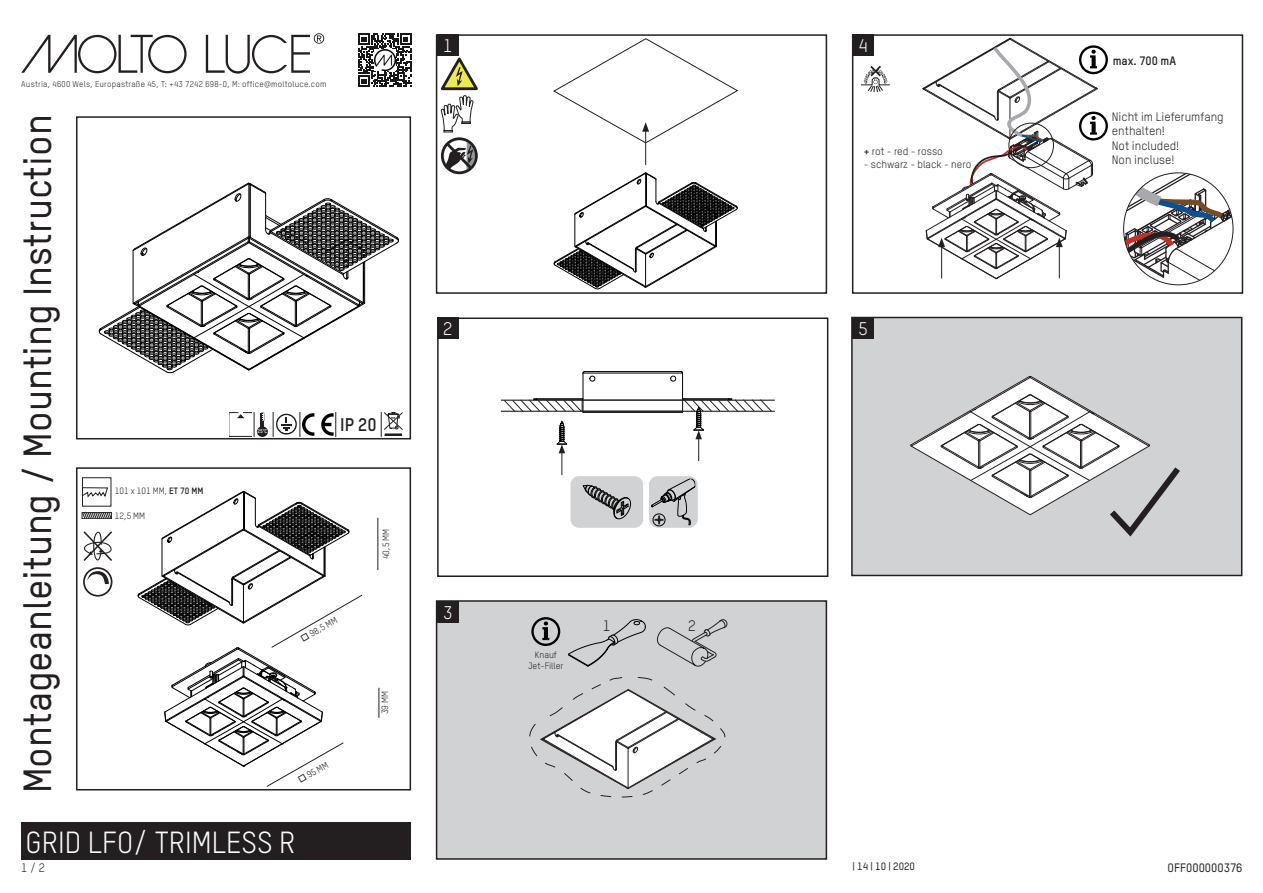
<style>
.page{position:relative;width:1263px;height:893px;background:#fff}
.page>*{position:absolute;margin:0;border:0;box-sizing:border-box;transform-origin:0 0}
.Text_grau_medium{font:500 38.55px "TSTARPRO";color:#231f20}
.Überschrift{font:30px "TSTARPRO";color:#fff}
.Nummern{font:18px "TSTARPRO";color:#fff}
.Text_schw_medium{font:700 18px "TSTARPRO";color:#231f20}
.Überschrift-2{font:15px "TSTARPRO";color:#231f20}
.Überschrift-3{font:12px/14.4px "TSTARPRO";color:#231f20}
.Text_grau{font:500 12px "TSTARPRO";color:#231f20}
.Überschrift-4{font:700 12px "TSTARPRO";color:#231f20}
.Text_schw_7_Pt{font:10.5px "TSTARPRO";color:#231f20}
.Text_grau-2{font:500 10.5px "TSTARPRO";color:#231f20}
.Überschrift-5{font:9px/10.8px "TSTARPRO";color:#231f20;text-align:center}
.t1{font:8.25px "TSTARPRO";letter-spacing:.03em;color:#231f20}
.t2{font:700 5.25px "TSTARPRO";color:#fff}
.s1{font-family:"Vista Sans OT";font-weight:300}
.s2{font-weight:700}
</style>
<div class="page">
<svg style="left:99px;top:182px;width:300px;height:191px"></svg>
<div style="left:76px;top:116px;width:335px;height:323px;border:2px solid #231f20"></div>
<div style="left:76px;top:467px;width:335px;height:323px;border:2px solid #231f20"></div>
<svg style="left:670px;top:371px;width:13px;height:10px"></svg>
<svg style="left:582px;top:371px;width:13px;height:10px"></svg>
<hr style="left:583px;top:373px;width:1px;height:39px;background:#000">
<hr style="left:682px;top:373px;width:1px;height:39px;background:#000">
<hr style="left:584px;top:371px;width:97px;height:1px;background:#000">
<hr style="left:583px;top:373px;width:99px;height:1px;background:#000">
<hr style="left:583px;top:412px;width:99px;height:1px;background:#000">
<div style="left:437px;top:317px;width:391px;height:260px;border:2px solid #231f20"></div>
<div style="left:436px;top:34px;width:391px;height:260px;border:2px solid #231f20"></div>
<div style="left:852px;top:34px;width:391px;height:260px;border:2px solid #231f20"></div>
<div style="left:437px;top:35px;width:21px;height:21px;background:#231f20"></div>
<div style="left:437px;top:317px;width:21px;height:22px;background:#231f20"></div>
<div style="left:21px;top:822px;width:390px;height:38px;background:#231f20"></div>
<svg style="left:441px;top:57px;width:37px;height:75px"></svg>
<div style="left:441px;top:137px;width:37px;height:37px;border:3px solid #231f20;border-radius:50%"></div>
<svg style="left:443px;top:140px;width:32px;height:32px"></svg>
<hr style="left:378px;top:518px;width:1px;height:52px;background:#231f20">
<hr style="left:379px;top:688px;width:1px;height:30px;background:#231f20">
<svg style="left:138px;top:491px;width:224px;height:296px"></svg>
<svg style="left:84px;top:487px;width:24px;height:11px"></svg>
<div style="left:82px;top:477px;width:29px;height:29px;border:1px solid #231f20"></div>
<svg style="left:554px;top:172px;width:184px;height:117px"></svg>
<hr style="left:645px;top:129px;width:1px;height:36px;background:#231f20">
<svg style="left:83px;top:531px;width:29px;height:30px"></svg>
<svg style="left:861px;top:66px;width:29px;height:27px"></svg>
<div style="left:437px;top:601px;width:389px;height:258px;background:#d1d2d4"></div>
<div style="left:436px;top:600px;width:391px;height:260px;border:2px solid #231f20"></div>
<div style="left:437px;top:601px;width:21px;height:21px;background:#231f20"></div>
<div style="left:852px;top:317px;width:390px;height:258px;background:#d1d2d4"></div>
<div style="left:851px;top:317px;width:391px;height:259px;border:2px solid #231f20"></div>
<div style="left:852px;top:35px;width:22px;height:21px;background:#231f20"></div>
<div style="left:852px;top:317px;width:22px;height:22px;background:#231f20"></div>
<hr style="left:501px;top:411px;width:274px;height:1px;background:#231f20">
<hr style="left:501px;top:400px;width:274px;height:1px;background:#231f20">
<div style="left:582px;top:400px;width:101px;height:11px;border:1px solid #231f20"></div>
<svg style="left:503px;top:398px;width:80px;height:15px"></svg>
<svg style="left:682px;top:398px;width:90px;height:63px"></svg>
<svg style="left:557px;top:421px;width:10px;height:54px"></svg>
<div style="left:649px;top:476px;width:49px;height:52px;background:#d1d2d4;border-radius:9px"></div>
<div style="left:570px;top:476px;width:73px;height:52px;background:#d1d2d4;border-radius:9px"></div>
<svg style="left:583px;top:485px;width:48px;height:34px"></svg>
<div style="left:653px;top:514px;width:12px;height:12px;border:1px solid #000001;border-radius:50%"></div>
<svg style="left:651px;top:479px;width:45px;height:46px"></svg>
<svg style="left:529px;top:677px;width:196px;height:121px"></svg>
<svg style="left:568px;top:620px;width:78px;height:46px"></svg>
<svg style="left:657px;top:620px;width:70px;height:46px"></svg>
<svg style="left:531px;top:617px;width:29px;height:29px"></svg>
<svg style="left:910px;top:376px;width:270px;height:161px"></svg>
<div style="left:83px;top:567px;width:29px;height:30px;border:2px solid #231f20;border-radius:50%"></div>
<svg style="left:87px;top:571px;width:22px;height:13px"></svg>
<svg style="left:553px;top:38px;width:185px;height:105px"></svg>
<svg style="left:1123px;top:173px;width:111px;height:112px"></svg>
<svg style="left:21px;top:35px;width:166px;height:38px"></svg>
<svg style="left:206px;top:33px;width:118px;height:41px"></svg>
<svg style="left:82px;top:512px;width:30px;height:7px"></svg>
<svg style="left:922px;top:38px;width:186px;height:241px"></svg>
<svg style="left:257px;top:426px;width:11px;height:11px"></svg>
<svg style="left:229px;top:412px;width:35px;height:25px"></svg>
<svg style="left:273px;top:412px;width:41px;height:25px"></svg>
<svg style="left:321px;top:412px;width:15px;height:25px"></svg>
<svg style="left:381px;top:412px;width:22px;height:25px"></svg>
<svg style="left:358px;top:34px;width:53px;height:53px"></svg>
<img style="left:375px;top:50px;width:20px;height:21px">
<p class="t1" style="left:21px;top:79px;width:307px">Austria, 4600 Wels, Europastraße 45, T: +43 7242 698-0, M: office<span class="s1">@</span>moltoluce.com</p>
<p class="Text_grau_medium" style="left:14px;top:793px;width:681px;rotate:-90deg">Montageanleitung / Mounting Instruction</p>
<p class="Überschrift-5" style="left:115px;top:485px;width:90px">101 x 101 MM, <span class="s2">ET 70 MM</span></p>
<p class="Überschrift-5" style="left:115px;top:510px;width:32px">12,5 MM</p>
<p class="t2" style="left:257px;top:428px;width:11px">25°C</p>
<p class="Text_schw_medium" style="left:340px;top:414px;width:38px">IP 20</p>
<p class="Überschrift-5" style="left:299px;top:634px;width:42px;rotate:-30deg">□ 98,5 MM</p>
<p class="Überschrift-5" style="left:296px;top:776px;width:35px;rotate:-30deg">□ 95 MM</p>
<p class="Überschrift-5" style="left:381px;top:559px;width:32px;rotate:-90deg">40,5 MM</p>
<p class="Überschrift-5" style="left:379px;top:714px;width:25px;rotate:-90deg">39 MM</p>
<p class="Überschrift" style="left:26px;top:824px;width:272px">GRID LFO/ TRIMLESS R</p>
<p class="Nummern" style="left:443px;top:35px;width:11px">1</p>
<p class="Nummern" style="left:443px;top:318px;width:11px">2</p>
<p class="Nummern" style="left:443px;top:601px;width:11px">3</p>
<p class="Überschrift-5" style="left:528px;top:649px;width:36px">Knauf<br>Jet-Filler</p>
<p class="Überschrift-2" style="left:603px;top:617px;width:9px">1</p>
<p class="Überschrift-2" style="left:688px;top:617px;width:9px">2</p>
<p class="Nummern" style="left:858px;top:35px;width:11px">4</p>
<p class="Text_schw_7_Pt" style="left:864px;top:145px;width:81px"><span class="s2">+</span> rot - red - rosso</p>
<p class="Text_schw_7_Pt" style="left:864px;top:158px;width:109px">- schwarz - black - nero</p>
<p class="Nummern" style="left:858px;top:318px;width:11px">5</p>
<p class="Überschrift-4" style="left:1113px;top:53px;width:65px">max. 700 mA</p>
<p class="Überschrift-3" style="left:1112px;top:109px;width:113px">Nicht im Lieferumfang enthalten!</p>
<p class="Überschrift-3" style="left:1112px;top:138px;width:69px">Not included!</p>
<p class="Überschrift-3" style="left:1112px;top:153px;width:64px">Non incluse!</p>
<p class="Überschrift-3" style="left:21px;top:860px;width:25px">1 / 2</p>
<p class="Text_grau-2" style="left:852px;top:860px;width:64px">| 14 | 10 | 2020</p>
<p class="Text_grau" style="left:1167px;top:860px;width:76px">OFF000000376</p>
</div>
